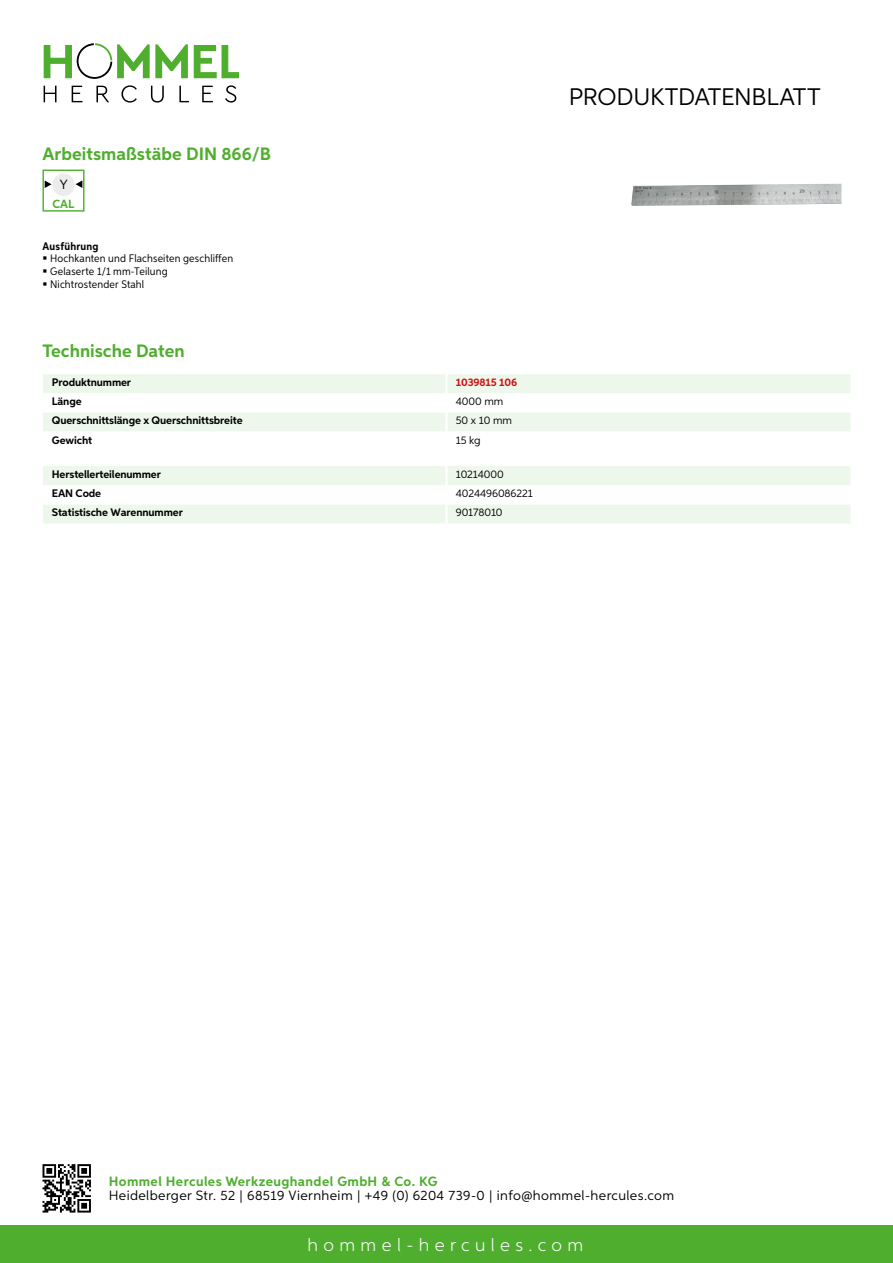
<style>
.page{position:relative;width:893px;height:1263px;background:#fff}
.page>*{position:absolute;margin:0;border:0;box-sizing:border-box;transform-origin:0 0}
.t1{font:24px "Aspira";letter-spacing:-.01em;color:#000}
.t2{font:700 18px "Aspira";color:#50ae2f}
.t3{font:300 18px "Aspira";letter-spacing:.3em;color:#fff}
.t4{font:13.5px "Aspira";letter-spacing:.03em;color:#000}
.t5{font:700 13.5px "Aspira";letter-spacing:.03em;color:#50ae2f}
.t6{font:13.35px "Aspira";color:#000}
.t7{font:700 11.85px "Aspira";color:#50ae2f}
.t8{font:700 10.95px "Aspira";letter-spacing:-.01em;color:#000}
.t9{font:10.95px/12.8px "Aspira Nar";letter-spacing:.015em;color:#000}
.t10{font:10.95px "Aspira";letter-spacing:-.01em;color:#000}
.t11{font:700 10.95px "Aspira";letter-spacing:-.01em;color:#cd1013}
.t12{font:700 10.95px "Aspira Nar";letter-spacing:.02em;color:#000}
</style>
<div class="page">
<div style="left:0;top:1226px;width:893px;height:37px;background:#50ae2f"></div>
<svg style="left:43px;top:1164px;width:48px;height:48px"></svg>
<svg style="left:194px;top:45px;width:45px;height:33px"></svg>
<svg style="left:44px;top:43px;width:144px;height:36px"></svg>
<svg style="left:44px;top:86px;width:13px;height:16px"></svg>
<svg style="left:72px;top:86px;width:10px;height:16px"></svg>
<svg style="left:96px;top:86px;width:13px;height:16px"></svg>
<svg style="left:121px;top:85px;width:16px;height:18px"></svg>
<svg style="left:151px;top:86px;width:13px;height:17px"></svg>
<svg style="left:179px;top:86px;width:10px;height:16px"></svg>
<svg style="left:202px;top:86px;width:11px;height:16px"></svg>
<svg style="left:225px;top:85px;width:11px;height:18px"></svg>
<div style="left:43px;top:374px;width:807px;height:19px;background:#eef7eb"></div>
<div style="left:43px;top:413px;width:807px;height:18px;background:#eef7eb"></div>
<hr style="left:445px;top:374px;width:3px;height:19px;background:#fff">
<hr style="left:445px;top:412px;width:3px;height:20px;background:#fff">
<svg style="left:43px;top:466px;width:807px;height:57px"></svg>
<hr style="left:445px;top:504px;width:3px;height:19px;background:#fff">
<div style="left:43px;top:170px;width:42px;height:42px;border:1px solid #50ae2f"></div>
<div style="left:52px;top:173px;width:23px;height:23px;background:#ececec;border-radius:50%"></div>
<svg style="left:76px;top:180px;width:6px;height:8px"></svg>
<svg style="left:45px;top:180px;width:7px;height:8px"></svg>
<img style="left:631px;top:184px;width:210px;height:22px">
<h2 class="t2" style="left:43px;top:142px;width:230px">Arbeitsmaßstäbe DIN 866/B</h2>
<p class="t6" style="left:59px;top:176px;width:10px">Y</p>
<p class="t7" style="left:53px;top:196px;width:23px">CAL</p>
<p class="t12" style="left:43px;top:239px;width:58px">Ausführung</p>
<p class="t9" style="left:50px;top:252px;width:184px">Hochkanten und Flachseiten geschliffen<br>Gelaserte 1/1 mm-Teilung<br>Nichtrostender Stahl</p>
<h2 class="t2" style="left:43px;top:340px;width:144px">Technische Daten</h2>
<p class="t8" style="left:52px;top:376px;width:81px">Produktnummer</p>
<p class="t11" style="left:456px;top:376px;width:63px">1039815 106</p>
<p class="t8" style="left:52px;top:395px;width:31px">Länge</p>
<p class="t10" style="left:456px;top:395px;width:49px">4000 mm</p>
<p class="t8" style="left:52px;top:414px;width:192px">Querschnittslänge x Querschnittsbreite</p>
<p class="t10" style="left:456px;top:414px;width:58px">50 x 10 mm</p>
<p class="t8" style="left:52px;top:433px;width:42px">Gewicht</p>
<p class="t10" style="left:456px;top:433px;width:26px">15 kg</p>
<p class="t8" style="left:52px;top:468px;width:111px">Herstellerteilenummer</p>
<p class="t10" style="left:456px;top:468px;width:49px">10214000</p>
<p class="t8" style="left:52px;top:487px;width:51px">EAN Code</p>
<p class="t10" style="left:456px;top:487px;width:78px">4024496086221</p>
<p class="t8" style="left:52px;top:506px;width:132px">Statistische Warennummer</p>
<p class="t10" style="left:456px;top:506px;width:48px">90178010</p>
<h1 class="t1" style="left:569px;top:82px;width:253px">Produktdatenblatt</h1>
<p class="t5" style="left:109px;top:1172px;width:330px">Hommel Hercules Werkzeughandel GmbH &amp; Co. KG</p>
<p class="t4" style="left:109px;top:1187px;width:567px">Heidelberger Str. 52 | 68519 Viernheim | +49 (0) 6204 739-0 | info@hommel-hercules.com</p>
<h2 class="t3" style="left:307px;top:1234px;width:277px">hommel-hercules.com</h2>
</div>
